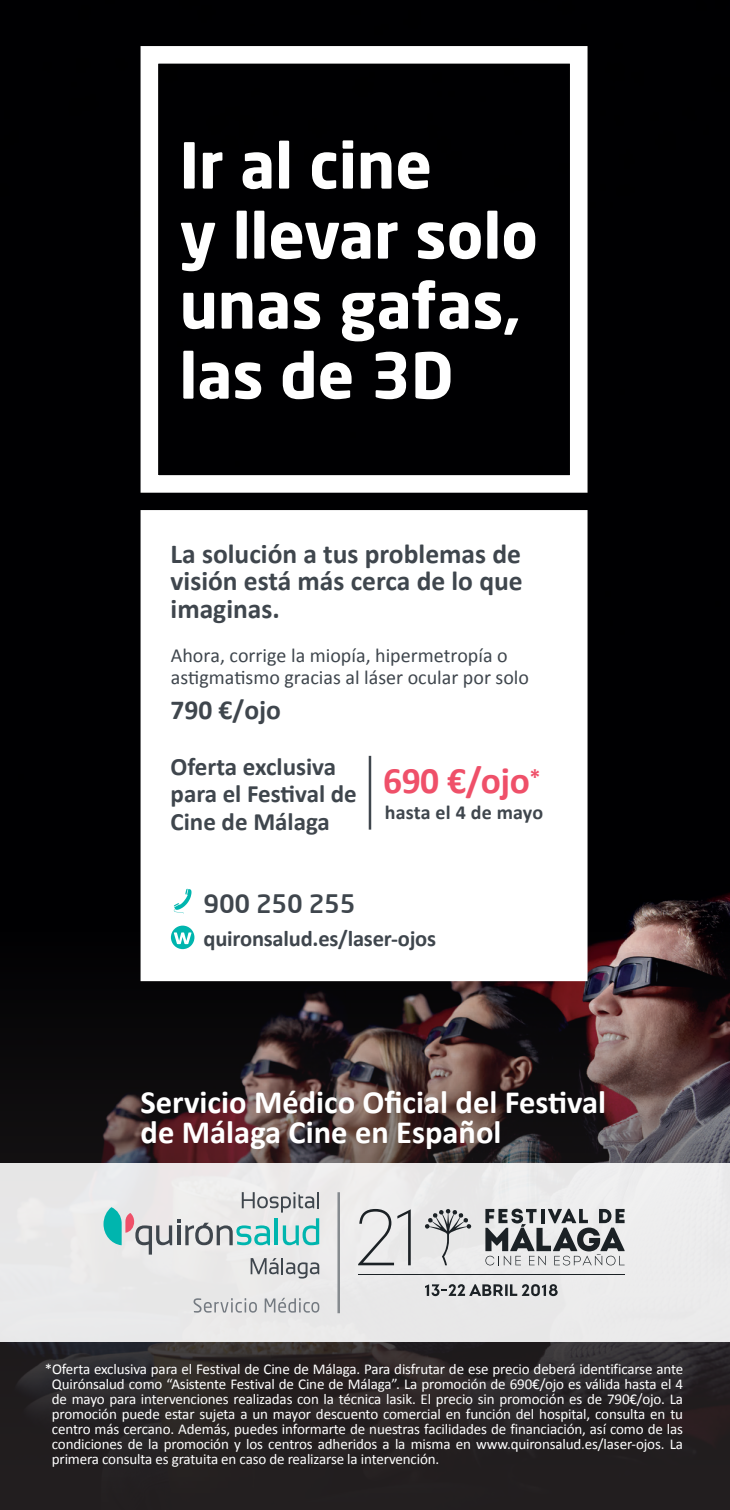
<style>
.page{position:relative;width:730px;height:1510px;background:#fff}
.page>*{position:absolute;margin:0;border:0;box-sizing:border-box;transform-origin:0 0}
.t1{font:700 62.5px/70px "Neo Sans";color:#fff}
.t2{font:700 37.5px "Calibri";letter-spacing:-.01em;color:#ef5069}
.t3{font:700 32.5px/30px "Calibri";color:#fff}
.t4{font:700 27.5px/27.5px "Calibri";color:#3f464d;text-align:justify}
.t5{font:700 25px/27.5px "Calibri";color:#3f464d}
.t6{font:500 25px "Neo Sans";letter-spacing:-.01em;color:#3f464d}
.t7{font:700 22.5px "Calibri";letter-spacing:-.01em;color:#3f464d}
.t8{font:20px/22.5px "Calibri";color:#3f464d}
.t9{font:700 20px "Calibri";letter-spacing:.01em;color:#3f464d}
.t10{font:15px/15px "Calibri";letter-spacing:-.01em;color:#fff;text-align:justify}
</style>
<div class="page">
<div style="left:0;top:0;width:729px;height:922px;background:#000002"></div>
<svg style="left:0;top:922px;width:729px;height:587px;background:#2e2526"></svg>
<div style="left:0;top:1163px;width:729px;height:178px;background:#eaeaeb"></div>
<div style="left:140px;top:510px;width:447px;height:471px;background:#fff"></div>
<div style="left:140px;top:46px;width:447px;height:447px;border:18px solid #fff"></div>
<svg style="left:174px;top:888px;width:17px;height:25px"></svg>
<svg style="left:171px;top:925px;width:23px;height:24px"></svg>
<hr style="left:368px;top:756px;width:3px;height:73px;background:#3f464d">
<hr style="left:337px;top:1192px;width:3px;height:121px;background:#858a8e">
<svg style="left:193px;top:1298px;width:64px;height:14px"></svg>
<svg style="left:264px;top:1297px;width:55px;height:15px"></svg>
<svg style="left:103px;top:1192px;width:216px;height:86px"></svg>
<svg style="left:425px;top:1284px;width:132px;height:12px"></svg>
<hr style="left:358px;top:1274px;width:266px;height:1px;background:#1b2125">
<svg style="left:424px;top:1209px;width:47px;height:56px"></svg>
<svg style="left:485px;top:1208px;width:139px;height:57px"></svg>
<svg style="left:540px;top:1208px;width:4px;height:15px"></svg>
<svg style="left:358px;top:1209px;width:52px;height:56px"></svg>
<p class="t1" style="left:179px;top:129px;width:360px">Ir al cine<br>y llevar solo unas gafas, las de 3D</p>
<p class="t4" style="left:170px;top:540px;width:353px">La solución a tus problemas de visión está más cerca de lo que imaginas.</p>
<p class="t8" style="left:171px;top:643px;width:359px">Ahora, corrige la miopía, hipermetropía o astigmatismo gracias al láser ocular por solo</p>
<p class="t4" style="left:170px;top:696px;width:112px">790 €/ojo</p>
<p class="t5" style="left:170px;top:752px;width:188px">Oferta exclusiva para el Festival de<br>Cine de Málaga</p>
<p class="t2" style="left:383px;top:756px;width:159px">690 €/ojo<sup>*</sup></p>
<p class="t9" style="left:384px;top:799px;width:160px">hasta el 4 de mayo</p>
<p class="t6" style="left:203px;top:888px;width:153px">900 250 255</p>
<p class="t7" style="left:203px;top:924px;width:234px">quironsalud.es/laser-ojos</p>
<p class="t3" style="left:140px;top:1086px;width:467px">Servicio Médico Oficial del Festival de Málaga Cine en Español</p>
<p class="t10" style="left:52px;top:1361px;width:632px;text-indent:-7px">*Oferta exclusiva para el Festival de Cine de Málaga. Para disfrutar de ese precio deberá identificarse ante Quirónsalud como “Asistente Festival de Cine de Málaga”. La promoción de 690€/ojo es válida hasta el 4 de mayo para intervenciones realizadas con la técnica lasik. El precio sin promoción es de 790€/ojo. La promoción puede estar sujeta a un mayor descuento comercial en función del hospital, consulta en tu centro más cercano. Además, puedes informarte de nuestras facilidades de financiación, así como de las condiciones de la promoción y los centros adheridos a la misma en www.quironsalud.es/laser-ojos. La primera consulta es gratuita en caso de realizarse la intervención.</p>
</div>
